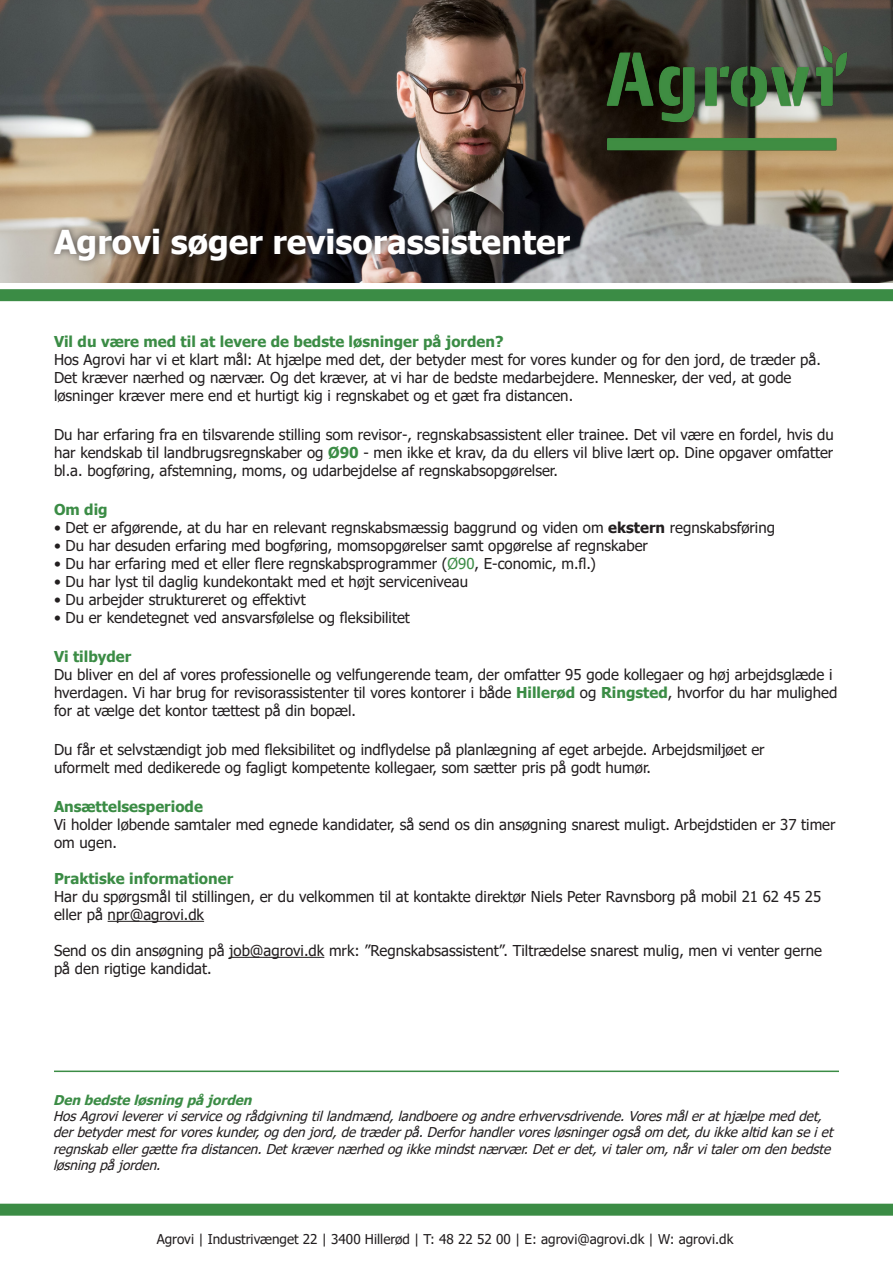
<style>
.page{position:relative;width:893px;height:1263px;background:#fff}
.page>*{position:absolute;margin:0;border:0;box-sizing:border-box;transform-origin:0 0}
.t1{font:700 33px "Tahoma";color:#fff}
.t2{font:15px/18px "Tahoma";color:#231f20}
.t3{font:700 15px "Tahoma";color:#3b8c45}
.t4{font:italic 13.5px/16.2px "Tahoma";color:#231f20}
.t5{font:13.5px "Tahoma";color:#231f20}
.t6{font:italic 700 13.5px "Tahoma";color:#3b8c45}
.s1{font-weight:700;color:#3b8c45}
.s2{font-weight:700}
.s3{color:#3b8c45}
</style>
<div class="page">
<img style="left:0;top:0;width:893px;height:283px">
<img style="left:597px;top:37px;width:259px;height:122px">
<div style="left:46px;top:220px;width:532px;height:48px;background:#231f20;opacity:.75"></div>
<div style="left:0;top:289px;width:893px;height:12px;background:#3b8c45"></div>
<hr style="left:108px;top:921px;width:96px;height:1px;background:#231f20">
<hr style="left:229px;top:957px;width:95px;height:1px;background:#231f20">
<div style="left:0;top:1204px;width:893px;height:12px;background:#3b8c45"></div>
<hr style="left:54px;top:1070px;width:785px;height:2px;background:#3b8c45">
<p class="t1" style="left:54px;top:218px;width:517px">Agrovi søger revisorassistenter</p>
<p class="t3" style="left:54px;top:331px;width:451px">Vil du være med til at levere de bedste løsninger på jorden?</p>
<p class="t2" style="left:54px;top:351px;width:768px">Hos Agrovi har vi et klart mål: At hjælpe med det, der betyder mest for vores kunder og for den jord, de træder på.<br>Det kræver nærhed og nærvær. Og det kræver, at vi har de bedste medarbejdere. Mennesker, der ved, at gode</p>
<p class="t2" style="left:54px;top:387px;width:521px">løsninger kræver mere end et hurtigt kig i regnskabet og et gæt fra distancen.</p>
<p class="t2" style="left:54px;top:426px;width:781px;text-align:justify">Du har erfaring fra en tilsvarende stilling som revisor-, regnskabsassistent eller trainee. Det vil være en fordel, hvis du har kendskab til landbrugsregnskaber og <span class="s1">Ø90</span> - men ikke et krav, da du ellers vil blive lært op. Dine opgaver omfatter bl.a. bogføring, afstemning, moms, og udarbejdelse af regnskabsopgørelser.</p>
<p class="t3" style="left:54px;top:499px;width:55px">Om dig</p>
<p class="t2" style="left:54px;top:519px;width:722px">• Det er afgørende, at du har en relevant regnskabsmæssig baggrund og viden om <span class="s2">ekstern</span> regnskabsføring</p>
<p class="t2" style="left:54px;top:537px;width:595px">• Du har desuden erfaring med bogføring, momsopgørelser samt opgørelse af regnskaber</p>
<p class="t2" style="left:54px;top:555px;width:544px">• Du har erfaring med et eller flere regnskabsprogrammer (<span class="s3">Ø90</span>, E-conomic, m.fl.)</p>
<p class="t2" style="left:54px;top:573px;width:416px">• Du har lyst til daglig kundekontakt med et højt serviceniveau</p>
<p class="t2" style="left:54px;top:591px;width:253px">• Du arbejder struktureret og effektivt</p>
<p class="t2" style="left:54px;top:609px;width:357px">• Du er kendetegnet ved ansvarsfølelse og fleksibilitet</p>
<p class="t3" style="left:54px;top:646px;width:79px">Vi tilbyder</p>
<p class="t2" style="left:54px;top:666px;width:785px">Du bliver en del af vores professionelle og velfungerende team, der omfatter 95 gode kollegaer og høj arbejdsglæde i hverdagen. Vi har brug for revisorassistenter til vores kontorer i både <span class="s1">Hillerød</span> og <span class="s1">Ringsted</span>, hvorfor du har mulighed for at vælge det kontor tættest på din bopæl.</p>
<p class="t2" style="left:54px;top:741px;width:712px">Du får et selvstændigt job med fleksibilitet og indflydelse på planlægning af eget arbejde. Arbejdsmiljøet er</p>
<p class="t2" style="left:54px;top:759px;width:598px">uformelt med dedikerede og fagligt kompetente kollegaer, som sætter pris på godt humør.</p>
<p class="t3" style="left:54px;top:796px;width:150px">Ansættelsesperiode</p>
<p class="t2" style="left:54px;top:816px;width:783px">Vi holder løbende samtaler med egnede kandidater, så send os din ansøgning snarest muligt. Arbejdstiden er 37 timer om ugen.</p>
<p class="t3" style="left:54px;top:868px;width:181px">Praktiske informationer</p>
<p class="t2" style="left:54px;top:888px;width:769px">Har du spørgsmål til stillingen, er du velkommen til at kontakte direktør Niels Peter Ravnsborg på mobil 21 62 45 25 eller på npr@agrovi.dk</p>
<p class="t2" style="left:54px;top:942px;width:770px">Send os din ansøgning på job@agrovi.dk mrk: ”Regnskabsassistent”. Tiltrædelse snarest mulig, men vi venter gerne på den rigtige kandidat.</p>
<p class="t6" style="left:53px;top:1090px;width:205px">Denbedsteløsningpåjorden</p>
<p class="t4" style="left:53px;top:1109px;width:786px">HosAgrovilevererviserviceogrådgivningtillandmænd,landboereogandreerhvervsdrivende.Voresmålerathjælpemeddet, derbetydermestforvoreskunder,ogdenjord,detræderpå.Derforhandlervoresløsningerogsåom det,duikkealtidkanseiet regnskabellergættefradistancen.Detkrævernærhedogikkemindstnærvær.Deterdet,vitalerom,nårvitalerom denbedste løsningpåjorden.</p>
<p class="t5" style="left:157px;top:1229px;width:578px">Agrovi | Industrivænget 22 | 3400 Hillerød | T: 48 22 52 00 | E: agrovi@agrovi.dk | W: agrovi.dk</p>
</div>
